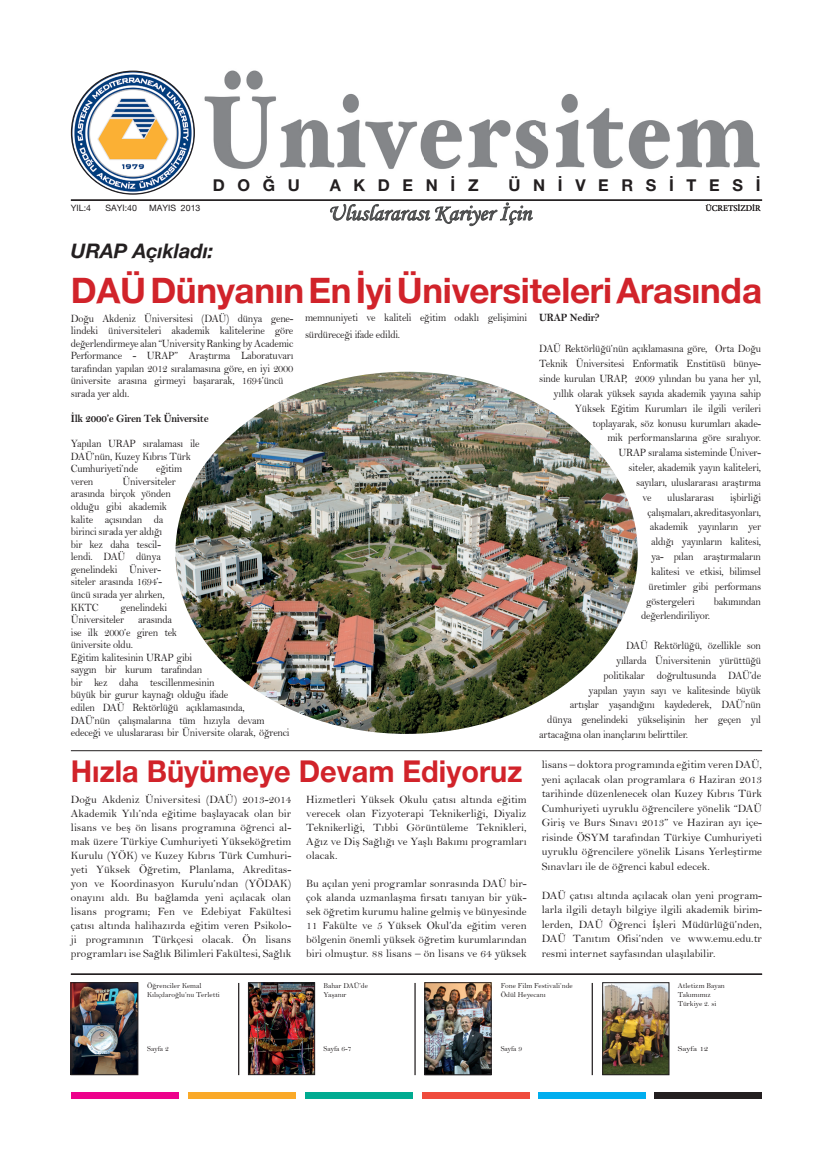
<style>
.page{position:relative;width:833px;height:1170px;background:#fff}
.page>*{position:absolute;margin:0;border:0;box-sizing:border-box;transform-origin:0 0}
.t1{font:700 35px "Helvetica Neue EMU";letter-spacing:-.01em;color:#d1232a}
.t2{font:700 30px "Helvetica Neue EMU";color:#d1232a;scale:.96 1}
.t3{font:italic 22.5px "Monotype Corsiva EMU";letter-spacing:.005em;color:#4b4c4d}
.t4{font:italic 700 20px "Helvetica Neue EMU";color:#231f20}
.t5{font:700 16.25px "Helvetica Neue EMU";letter-spacing:.78em;color:#231f20}
.t6{font:11.25px/12.5px "Bell MTEMU";letter-spacing:-.02em;color:#231f20;scale:.92 1}
.t7{font:11.25px/13.9px "Bell MTEMU";letter-spacing:-.02em;color:#231f20;text-align:justify}
.t8{font:700 11.25px "Bell MTEMU";letter-spacing:-.02em;color:#231f20;scale:.92 1}
.t9{font:8.75px "Helvetica Neue EMU";color:#231f20}
.t10{font:8.75px "Minion Pro";color:#231f20}
.t11{font:7.5px/9px "Bell MTEMU";color:#231f20}
.t12{font:7.5px "Bell MTEMU";color:#231f20;scale:1.2 1}
</style>
<div class="page">
<img style="left:71px;top:71px;width:123px;height:123px;border-radius:61px">
<img style="left:204px;top:70px;width:556px;height:99px">
<hr style="left:71px;top:199px;width:691px;height:2px;background:#231f20">
<svg style="left:330px;top:202px;width:203px;height:24px"></svg>
<hr style="left:238px;top:982px;width:1px;height:92px;background:#231f20">
<hr style="left:414px;top:982px;width:2px;height:92px;background:#231f20">
<hr style="left:591px;top:982px;width:2px;height:92px;background:#231f20">
<div style="left:71px;top:1091px;width:108px;height:7px;background:#ed028c"></div>
<div style="left:188px;top:1091px;width:108px;height:7px;background:#faa928"></div>
<div style="left:305px;top:1091px;width:107px;height:7px;background:#00ab91"></div>
<div style="left:422px;top:1091px;width:108px;height:7px;background:#ef4b3d"></div>
<div style="left:538px;top:1091px;width:108px;height:7px;background:#00aeef"></div>
<div style="left:654px;top:1091px;width:108px;height:7px;background:#231f20"></div>
<hr style="left:71px;top:973px;width:691px;height:1px;background:#231f20">
<img style="left:250px;top:984px;width:63px;height:88px">
<div style="left:248px;top:982px;width:67px;height:92px;border:1px solid #231f20"></div>
<hr style="left:71px;top:750px;width:691px;height:1px;background:#231f20">
<img style="left:604px;top:984px;width:63px;height:88px">
<div style="left:602px;top:982px;width:67px;height:92px;border:1px solid #231f20"></div>
<img style="left:73px;top:984px;width:63px;height:88px">
<div style="left:71px;top:982px;width:67px;height:92px;border:1px solid #231f20"></div>
<img style="left:427px;top:984px;width:62px;height:88px">
<div style="left:425px;top:982px;width:66px;height:92px;border:1px solid #231f20"></div>
<img style="left:175px;top:372px;width:463px;height:361px">
<h3 class="t5" style="left:213px;top:175px;width:89px">DOĞU</h3>
<h3 class="t5" style="left:330px;top:175px;width:150px">AKDENİZ</h3>
<h3 class="t5" style="left:508px;top:175px;width:253px">ÜNİVERSİTESİ</h3>
<h3 class="t3" style="left:328px;top:199px;width:205px">Uluslararası Kariyer İçin</h3>
<p class="t9" style="left:71px;top:202px;width:22px">YIL:4</p>
<p class="t9" style="left:106px;top:202px;width:33px">SAYI:40</p>
<p class="t9" style="left:149px;top:202px;width:53px">MAYIS 2013</p>
<p class="t10" style="left:705px;top:202px;width:57px">ÜCRETSİZDİR</p>
<h3 class="t4" style="left:71px;top:238px;width:144px">URAP Açıkladı:</h3>
<h1 class="t1" style="left:71px;top:269px;width:692px">DAÜ Dünyanın En İyi Üniversiteleri Arasında</h1>
<p class="t6" style="left:71px;top:312px;width:243px">Doğu Akdeniz Üniversitesi (DAÜ) dünya gene&shy;lindeki üniversiteleri akademik kalitelerine göre değerlendirmeye alan “University Ranking by Academic Performance - URAP” Araştırma Laboratuvarı tarafından yapılan 2012 sıralamasına göre, en iyi 2000 üniversite arasına girmeyi başararak, 1694’üncü sırada yer aldı.</p>
<p class="t8" style="left:71px;top:412px;width:151px">İlk 2000’e Giren Tek Üniversite</p>
<p class="t6" style="left:71px;top:437px;width:141px">Yapılan URAP sıralaması ile<br>DAÜ’nün, Kuzey Kıbrıs Türk<br>Cumhuriyeti’nde</p>
<p class="t6" style="left:156px;top:462px;width:30px">eğitim</p>
<p class="t6" style="left:71px;top:475px;width:116px;text-indent:52px">Üniversiteler arasında birçok yönden olduğu gibi akademik kalite açısından da birinci sırada yer aldığı bir kez daha tescil&shy;lendi. DAÜ dünya genelindeki Üniver&shy;siteler arasında 1694’- üncü sırada yer alırken,<br>KKTC</p>
<p class="t6" style="left:71px;top:475px;width:26px">veren</p>
<p class="t6" style="left:71px;top:600px;width:239px;text-indent:50px">genelindeki<br>Üniversiteler arasında<br>ise ilk 2000’e giren tek<br>üniversite oldu.<br>Eğitim kalitesinin URAP gibi<br>saygın bir kurum tarafından<br>bir kez daha tescillenmesinin<br>büyük bir gurur kaynağı olduğu ifade<br>edilen DAÜ Rektörlüğü açıklamasında,<br>DAÜ’nün çalışmalarına tüm hızıyla devam edeceği ve uluslararası bir Üniversite olarak, öğrenci</p>
<p class="t6" style="left:305px;top:309px;width:243px;line-height:16.6px">memnuniyeti ve kaliteli eğitim odaklı gelişimini sürdüreceği ifade edildi.</p>
<p class="t8" style="left:539px;top:311px;width:67px">URAP Nedir?</p>
<p class="t6" style="left:539px;top:342px;width:243px">DAÜ Rektörlüğü’nün açıklamasına göre, Orta Doğu</p>
<p class="t6" style="left:539px;top:357px;width:243px">Teknik Üniversitesi Enformatik Enstitüsü bünye-</p>
<p class="t6" style="left:539px;top:372px;width:243px">sinde kurulan URAP, 2009 yılından bu yana her yıl,</p>
<p class="t6" style="left:553px;top:387px;width:227px">yıllık olarak yüksek sayıda akademik yayına sahip</p>
<p class="t6" style="left:575px;top:402px;width:204px">Yüksek Eğitim Kurumları ile ilgili verileri</p>
<p class="t6" style="left:592px;top:416px;width:185px">toplayarak, söz konusu kurumları akade-</p>
<p class="t6" style="left:607px;top:431px;width:169px">mik performanslarına göre sıralıyor.</p>
<p class="t6" style="left:618px;top:446px;width:156px">URAP sıralama sisteminde Üniver-</p>
<p class="t6" style="left:628px;top:461px;width:145px">siteler, akademik yayın kaliteleri,</p>
<p class="t6" style="left:636px;top:476px;width:137px">sayıları, uluslararası araştırma</p>
<p class="t6" style="left:642px;top:491px;width:11px">ve</p>
<p class="t6" style="left:667px;top:491px;width:53px">uluslararası</p>
<p class="t6" style="left:730px;top:491px;width:35px">işbirliği</p>
<p class="t6" style="left:647px;top:505px;width:125px">çalışmaları, akreditasyonları,</p>
<p class="t6" style="left:650px;top:520px;width:122px">akademik yayınların yer</p>
<p class="t6" style="left:651px;top:535px;width:121px">aldığı yayınların kalitesi,</p>
<p class="t6" style="left:651px;top:550px;width:121px">ya- pılan araştırmaların</p>
<p class="t6" style="left:651px;top:565px;width:121px">kalitesi ve etkisi, bilimsel</p>
<p class="t6" style="left:648px;top:580px;width:124px">üretimler gibi performans</p>
<p class="t6" style="left:646px;top:594px;width:54px">göstergeleri</p>
<p class="t6" style="left:714px;top:594px;width:53px">bakımından</p>
<p class="t6" style="left:641px;top:609px;width:77px">değerlendiriliyor.</p>
<p class="t6" style="left:626px;top:639px;width:148px">DAÜ Rektörlüğü, özellikle son</p>
<p class="t6" style="left:616px;top:654px;width:159px">yıllarda Üniversitenin yürüttüğü</p>
<p class="t6" style="left:603px;top:668px;width:173px">politikalar doğrultusunda DAÜ’de</p>
<p class="t6" style="left:588px;top:683px;width:189px">yapılan yayın sayı ve kalitesinde büyük</p>
<p class="t6" style="left:570px;top:698px;width:209px">artışlar yaşandığını kaydederek, DAÜ’nün</p>
<p class="t6" style="left:547px;top:713px;width:234px">dünya genelindeki yükselişinin her geçen yıl</p>
<p class="t6" style="left:539px;top:728px;width:163px">artacağına olan inançlarını belirttiler.</p>
<h2 class="t2" style="left:71px;top:752px;width:472px">Hızla Büyümeye Devam Ediyoruz</h2>
<p class="t7" style="left:71px;top:792px;width:222px">Doğu Akdeniz Üniversitesi (DAÜ) 2013-2014<br>Akademik Yılı’nda eğitime başlayacak olan bir lisans ve beş ön lisans programına öğrenci al&shy;mak üzere Türkiye Cumhuriyeti Yükseköğretim Kurulu (YÖK) ve Kuzey Kıbrıs Türk Cumhuri&shy;yeti Yüksek Öğretim, Planlama, Akreditas&shy;yon ve Koordinasyon Kurulu’ndan (YÖDAK) onayını aldı. Bu bağlamda yeni açılacak olan lisans programı; Fen ve Edebiyat Fakültesi çatısı altında halihazırda eğitim veren Psikolo&shy;ji programının Türkçesi olacak. Ön lisans programları ise Sağlık Bilimleri Fakültesi, Sağlık</p>
<p class="t7" style="left:306px;top:792px;width:222px">Hizmetleri Yüksek Okulu çatısı altında eğitim verecek olan Fizyoterapi Teknikerliği, Diyaliz Teknikerliği, Tıbbi Görüntüleme Teknikleri, Ağız ve Diş Sağlığı ve Yaşlı Bakımı programları olacak.</p>
<p class="t7" style="left:306px;top:876px;width:222px">Bu açılan yeni programlar sonrasında DAÜ bir&shy;çok alanda uzmanlaşma fırsatı tanıyan bir yük&shy;sek öğretim kurumu haline gelmiş ve bünyesinde 11 Fakülte ve 5 Yüksek Okul’da eğitim veren bölgenin önemli yüksek öğretim kurumlarından biri olmuştur. 88 lisans – ön lisans ve 64 yüksek</p>
<p class="t7" style="left:541px;top:757px;width:222px;line-height:14.5px">lisans – doktora programında eğitim veren DAÜ, yeni açılacak olan programlara 6 Haziran 2013 tarihinde düzenlenecek olan Kuzey Kıbrıs Türk Cumhuriyeti uyruklu öğrencilere yönelik “DAÜ Giriş ve Burs Sınavı 2013” ve Haziran ayı içe&shy;risinde ÖSYM tarafından Türkiye Cumhuriyeti uyruklu öğrencilere yönelik Lisans Yerleştirme Sınavları ile de öğrenci kabul edecek.</p>
<p class="t7" style="left:541px;top:887px;width:222px;line-height:14.5px">DAÜ çatısı altında açılacak olan yeni program&shy;larla ilgili detaylı bilgiye ilgili akademik birim&shy;lerden, DAÜ Öğrenci İşleri Müdürlüğü’nden, DAÜ Tanıtım Ofisi’nden ve www.emu.edu.tr resmi internet sayfasından ulaşılabilir.</p>
<p class="t11" style="left:147px;top:980px;width:74px">Öğrenciler Kemal<br>Kılıçdaroğlu’nu Terletti</p>
<p class="t11" style="left:147px;top:1043px;width:23px">Sayfa 2</p>
<p class="t11" style="left:323px;top:980px;width:46px">Bahar DAÜ’de<br>Yaşanır</p>
<p class="t11" style="left:323px;top:1043px;width:30px">Sayfa 6-7</p>
<p class="t11" style="left:501px;top:980px;width:73px">Fone Film Festivali’nde<br>Ödül Heyecanı</p>
<p class="t11" style="left:501px;top:1043px;width:23px">Sayfa 9</p>
<p class="t11" style="left:677px;top:980px;width:49px">Atletizm Bayan<br>Takımımız<br>Türkiye 2. si</p>
<p class="t12" style="left:677px;top:1043px;width:27px">Sayfa 12</p>
</div>
